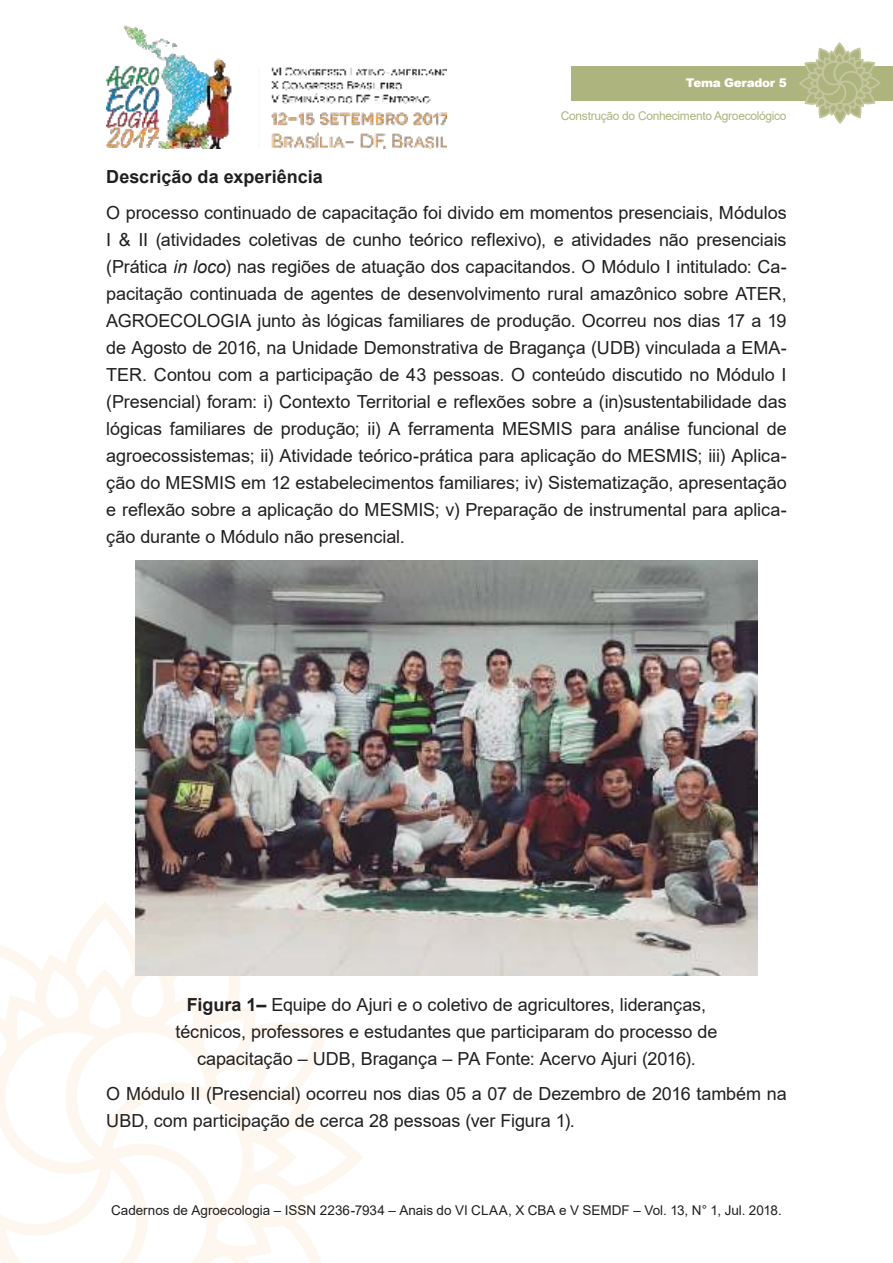
<style>
.page{position:relative;width:893px;height:1263px;background:#fff}
.page>*{position:absolute;margin:0;border:0;box-sizing:border-box;transform-origin:0 0}
.t1{font:18px/27px "Arial";letter-spacing:-.005em;color:#221f1f;text-align:justify}
.t2{font:700 18px "Arial";color:#221f1f}
.t3{font:13.5px "Arial";color:#221f1f}
.t4{font:12px "Arial";letter-spacing:-.025em;color:#aeb47e}
.t5{font:900 12px "Arial";letter-spacing:-.025em;color:#fff}
.s1{font-style:italic}
.s2{font-weight:700}
</style>
<div class="page">
<img style="left:106px;top:25px;width:340px;height:124px">
<svg style="left:0;top:910px;width:367px;height:353px"></svg>
<div style="left:571px;top:66px;width:322px;height:34px;background:#aeb47e"></div>
<svg style="left:798px;top:43px;width:83px;height:81px"></svg>
<img style="left:135px;top:560px;width:623px;height:415px">
<p class="t5" style="left:686px;top:76px;width:102px">Tema Gerador 5</p>
<p class="t4" style="left:561px;top:112px;width:227px">Construção do Conhecimento Agroecológico</p>
<p class="t2" style="left:106px;top:170px;width:218px">Descrição da experiência</p>
<p class="t1" style="left:106px;top:201px;width:682px">O processo continuado de capacitação foi divido em momentos presenciais, Módulos I &amp; II (atividades coletivas de cunho teórico reflexivo), e atividades não presenciais (Prática <span class="s1">in loco</span>) nas regiões de atuação dos capacitandos. O Módulo I intitulado: Ca&shy;pacitação continuada de agentes de desenvolvimento rural amazônico sobre ATER, AGROECOLOGIA junto às lógicas familiares de produção. Ocorreu nos dias 17 a 19 de Agosto de 2016, na Unidade Demonstrativa de Bragança (UDB) vinculada a EMA-TER. Contou com a participação de 43 pessoas. O conteúdo discutido no Módulo I (Presencial) foram: i) Contexto Territorial e reflexões sobre a (in)sustentabilidade das lógicas familiares de produção; ii) A ferramenta MESMIS para análise funcional de agroecossistemas; ii) Atividade teórico-prática para aplicação do MESMIS; iii) Aplica&shy;ção do MESMIS em 12 estabelecimentos familiares; iv) Sistematização, apresentação e reflexão sobre a aplicação do MESMIS; v) Preparação de instrumental para aplica&shy;ção durante o Módulo não presencial.</p>
<p class="t1" style="left:176px;top:993px;width:543px;text-align:center"><span class="s2">Figura 1–</span> Equipe do Ajuri e o coletivo de agricultores, lideranças, técnicos, professores e estudantes que participaram do processo de capacitação – UDB, Bragança – PA Fonte: Acervo Ajuri (2016).</p>
<p class="t1" style="left:106px;top:1082px;width:682px">O Módulo II (Presencial) ocorreu nos dias 05 a 07 de Dezembro de 2016 também na<br>UBD, com participação de cerca 28 pessoas (ver Figura 1).</p>
<p class="t3" style="left:111px;top:1205px;width:672px">Cadernos de Agroecologia – ISSN 2236-7934 – Anais do VI CLAA, X CBA e V SEMDF – Vol. 13, N° 1, Jul. 2018.</p>
</div>
